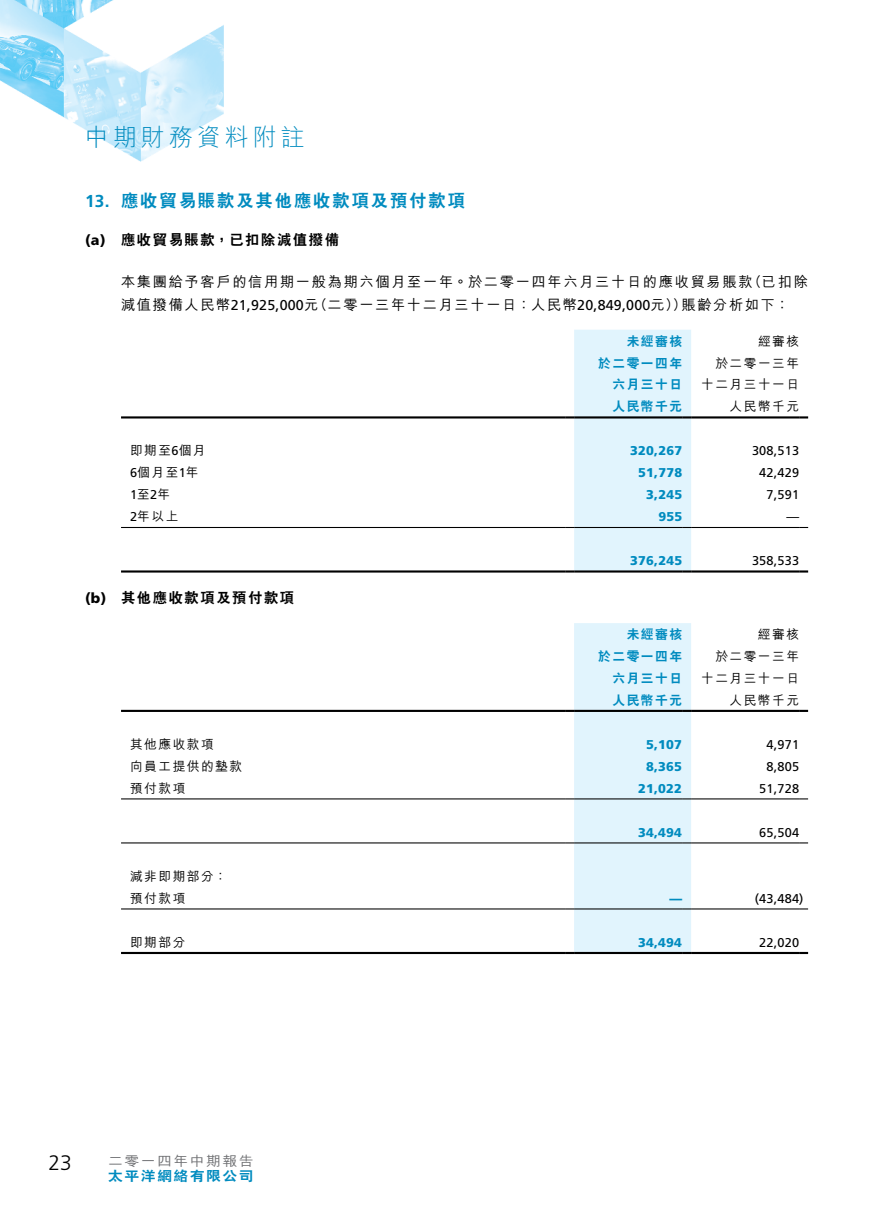
<style>
.page{position:relative;width:893px;height:1212px;background:#fff}
.page>*{position:absolute;margin:0;border:0;box-sizing:border-box;transform-origin:0 0}
.t1{font:300 24px "M Hei HK";letter-spacing:.165em;color:#008bbf}
.t2{font:300 21px "Frutiger LT Std";color:#000}
.t3{font:800 17.25px "C Hei 2 HK";letter-spacing:.115em;color:#008bbf}
.t4{font:700 17.25px "Frutiger LT Std";color:#008bbf}
.t5{font:500 14.25px/23.2px "M Hei HK";letter-spacing:.115em;color:#000}
.t6{font:800 14.25px "C Hei 2 HK";letter-spacing:.115em;color:#000}
.t7{font:14.25px "Frutiger LT Std";letter-spacing:.015em;color:#000}
.t8{font:900 14.25px "Frutiger LT Std";color:#000}
.t9{font:500 13.5px "M Hei HK";letter-spacing:.1em;color:#6d6e71;scale:1.1 1}
.t10{font:800 13.5px "C Hei 2 HK";letter-spacing:.1em;color:#008bbf;scale:1.1 1}
.t11{font:500 12.75px/21.9px "M Hei HK";letter-spacing:.115em;color:#000;text-align:right}
.t12{font:12.75px "Frutiger LT Std";letter-spacing:.015em;color:#000}
.t13{font:900 12.75px "Frutiger LT Std";letter-spacing:.015em;color:#008bbf}
.t14{font:800 12.75px/21.9px "C Hei 2 HK";letter-spacing:.115em;color:#008bbf;text-align:right}
.s1{font-family:"M Hei HK";font-weight:500}
.s2{font-family:"Frutiger LT Std";font-weight:400}
</style>
<div class="page">
<img style="left:0;top:0;width:809px;height:955px">
<svg style="left:121px;top:330px;width:687px;height:240px"></svg>
<hr style="left:121px;top:416px;width:444px;height:2px;background:#000">
<hr style="left:691px;top:416px;width:108px;height:2px;background:#000">
<svg style="left:799px;top:416px;width:9px;height:2px"></svg>
<hr style="left:121px;top:570px;width:444px;height:2px;background:#000">
<hr style="left:691px;top:570px;width:108px;height:2px;background:#000">
<svg style="left:799px;top:570px;width:9px;height:2px"></svg>
<hr style="left:121px;top:527px;width:444px;height:1px;background:#000">
<svg style="left:565px;top:330px;width:126px;height:242px;background:#dff0f8"></svg>
<hr style="left:691px;top:527px;width:108px;height:1px;background:#000">
<svg style="left:121px;top:623px;width:687px;height:329px"></svg>
<hr style="left:121px;top:710px;width:444px;height:2px;background:#000">
<hr style="left:691px;top:710px;width:108px;height:2px;background:#000">
<svg style="left:799px;top:710px;width:9px;height:2px"></svg>
<hr style="left:121px;top:952px;width:444px;height:2px;background:#000">
<hr style="left:691px;top:952px;width:108px;height:2px;background:#000">
<svg style="left:799px;top:952px;width:9px;height:2px"></svg>
<hr style="left:121px;top:798px;width:444px;height:1px;background:#000">
<hr style="left:691px;top:798px;width:108px;height:1px;background:#000">
<hr style="left:121px;top:842px;width:444px;height:1px;background:#000">
<hr style="left:691px;top:842px;width:108px;height:1px;background:#000">
<hr style="left:121px;top:908px;width:444px;height:1px;background:#000">
<svg style="left:565px;top:623px;width:126px;height:331px;background:#deeff7"></svg>
<hr style="left:691px;top:908px;width:108px;height:1px;background:#000">
<h1 class="t1" style="left:85px;top:120px;width:221px">中期財務資料附註</h1>
<h3 class="t4" style="left:85px;top:191px;width:26px">13.</h3>
<p class="t8" style="left:85px;top:232px;width:22px">a( )</p>
<h3 class="t3" style="left:121px;top:189px;width:345px">應收貿易賬款及其他應收款項及預付款項</h3>
<p class="t6" style="left:121px;top:231px;width:219px">應收貿易賬款，已扣除減值撥備</p>
<p class="t5" style="left:681px;top:269px;width:110px;text-indent:-560px">本集團給予客戶的信用期一般為期六個月至一年。於二零一四年六月三十日的應收貿易賬款<br>賬齡分析如下：</p>
<p class="t5" style="left:747px;top:269px;width:62px">（已扣除</p>
<p class="t7" style="left:121px;top:296px;width:199px"><span class="s1">減值撥備人民幣</span>21,925,000<span class="s1">元</span></p>
<p class="t5" style="left:313px;top:292px;width:375px">（二零一三年十二月三十一日：人民幣<span class="s2">20,849,000</span>元））</p>
<p class="t14" style="left:598px;top:330px;width:85px">未經審核<br>於二零一四年六月三十日</p>
<p class="t14" style="left:612px;top:396px;width:71px">人民幣千元</p>
<p class="t11" style="left:758px;top:329px;width:43px">經審核</p>
<p class="t11" style="left:701px;top:351px;width:99px">於二零一三年十二月三十一日人民幣千元</p>
<p class="t11" style="left:130px;top:439px;width:77px">即期至<span class="s2">6</span>個月</p>
<p class="t13" style="left:630px;top:443px;width:53px">320,267</p>
<p class="t12" style="left:752px;top:443px;width:49px">308,513</p>
<p class="t11" style="left:130px;top:461px;width:70px"><span class="s2">6</span>個月至年<span class="s2">1</span></p>
<p class="t13" style="left:638px;top:465px;width:45px">51,778</p>
<p class="t12" style="left:759px;top:465px;width:41px">42,429</p>
<p class="t11" style="left:130px;top:483px;width:42px">至<span class="s2">1</span> 年<span class="s2">2</span></p>
<p class="t13" style="left:646px;top:487px;width:37px">3,245</p>
<p class="t12" style="left:766px;top:487px;width:34px">7,591</p>
<p class="t11" style="left:130px;top:505px;width:50px"><span class="s2">2</span>年以上</p>
<p class="t13" style="left:658px;top:509px;width:25px">955</p>
<p class="t12" style="left:786px;top:509px;width:14px">—</p>
<p class="t8" style="left:85px;top:590px;width:23px">b( )</p>
<p class="t6" style="left:121px;top:588px;width:175px">其他應收款項及預付款項</p>
<p class="t11" style="left:130px;top:732px;width:85px">其他應收款項</p>
<p class="t11" style="left:130px;top:754px;width:114px">向員工提供的墊款</p>
<p class="t11" style="left:130px;top:776px;width:57px">預付款項</p>
<p class="t11" style="left:130px;top:864px;width:98px">減非即期部分：</p>
<p class="t11" style="left:130px;top:886px;width:57px">預付款項</p>
<p class="t11" style="left:130px;top:930px;width:57px">即期部分</p>
<p class="t13" style="left:630px;top:553px;width:53px">376,245</p>
<p class="t12" style="left:752px;top:553px;width:49px">358,533</p>
<p class="t14" style="left:598px;top:623px;width:85px">未經審核<br>於二零一四年六月三十日</p>
<p class="t14" style="left:612px;top:689px;width:71px">人民幣千元</p>
<p class="t11" style="left:758px;top:622px;width:43px">經審核</p>
<p class="t11" style="left:701px;top:644px;width:99px">於二零一三年十二月三十一日人民幣千元</p>
<p class="t13" style="left:646px;top:737px;width:37px">5,107</p>
<p class="t12" style="left:766px;top:737px;width:34px">4,971</p>
<p class="t13" style="left:646px;top:759px;width:37px">8,365</p>
<p class="t12" style="left:766px;top:759px;width:34px">8,805</p>
<p class="t13" style="left:638px;top:781px;width:45px">21,022</p>
<p class="t12" style="left:759px;top:781px;width:41px">51,728</p>
<p class="t13" style="left:638px;top:825px;width:45px">34,494</p>
<p class="t12" style="left:759px;top:825px;width:41px">65,504</p>
<p class="t13" style="left:669px;top:891px;width:14px">—</p>
<p class="t13" style="left:638px;top:935px;width:45px">34,494</p>
<p class="t12" style="left:755px;top:891px;width:50px">)43,484(</p>
<p class="t12" style="left:759px;top:935px;width:41px">22,020</p>
<h2 class="t2" style="left:49px;top:1150px;width:25px">23</h2>
<p class="t9" style="left:108px;top:1151px;width:134px">二零一四年中期報告</p>
<p class="t10" style="left:108px;top:1166px;width:134px">太平洋網絡有限公司</p>
</div>
